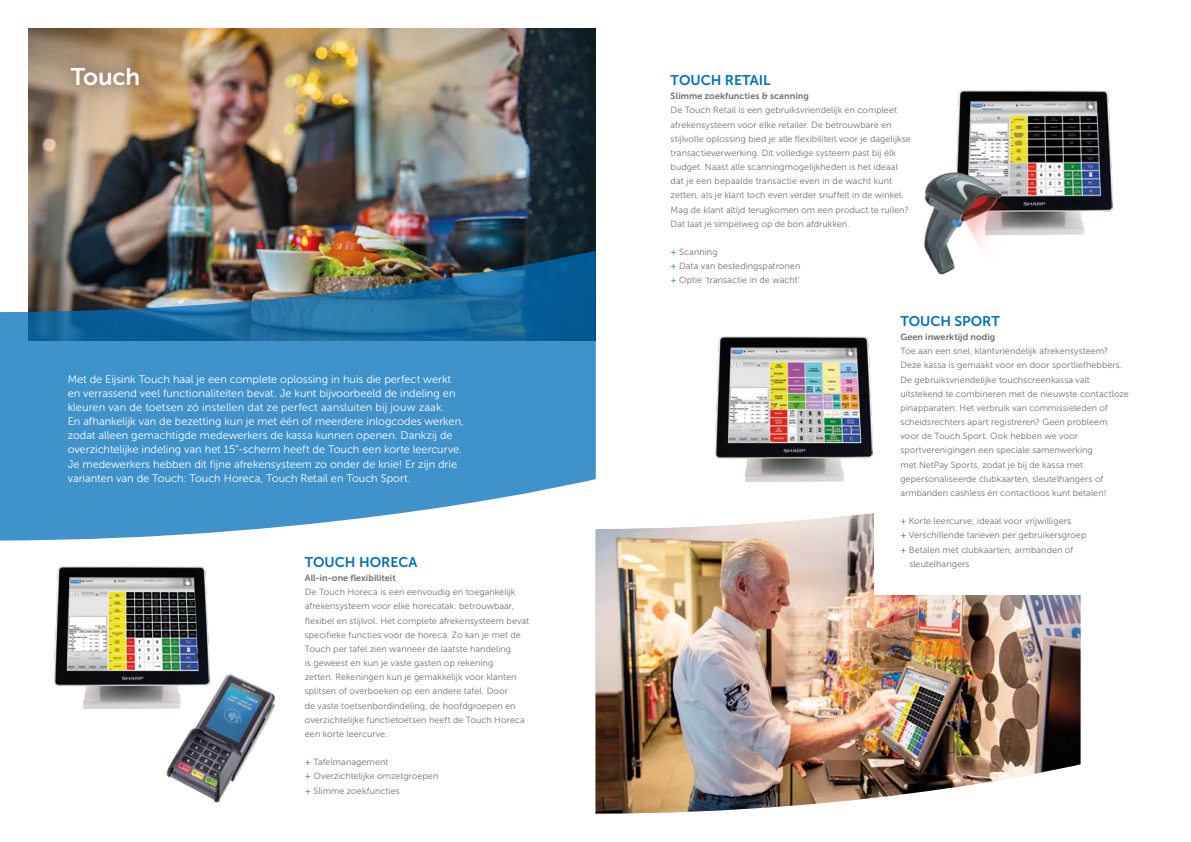
<style>
.page{position:relative;width:1191px;height:842px;background:#fff}
.page>*{position:absolute;margin:0;border:0;box-sizing:border-box;transform-origin:0 0}
.t1{font:24px "Museo Sans 700";letter-spacing:-.01em;color:#fff}
.t2{font:14px "Museo Sans 700";color:#006fb9}
.t3{font:11px/14.2px "Museo Sans 300";color:#fff}
.t4{font:9px/14.2px "Museo Sans 300";letter-spacing:.01em;color:#706f6f}
.t5{font:9px "Museo Sans 700";letter-spacing:.01em;color:#706f6f}
.s1{color:#006fb9}
</style>
<div class="page">
<img style="left:28px;top:28px;width:567px;height:223px">
<svg style="left:0;top:251px;width:596px;height:289px;background:#4c8cb6"></svg>
<div style="left:55px;top:50px;width:102px;height:53px;background:#000;opacity:.6"></div>
<img style="left:595px;top:492px;width:485px;height:322px">
<div style="left:874px;top:392px;width:296px;height:203px;background:#fff"></div>
<img style="left:956px;top:90px;width:156px;height:145px">
<img style="left:715px;top:337px;width:157px;height:144px">
<img style="left:54px;top:566px;width:155px;height:143px">
<img style="left:146px;top:667px;width:130px;height:136px">
<img style="left:924px;top:166px;width:103px;height:109px">
<h1 class="t1" style="left:71px;top:63px;width:71px">Touch</h1>
<p class="t3" style="left:68px;top:372px;width:398px">Met de Eijsink Touch haal je een complete oplossing in huis die perfect werkt en verrassend veel functionaliteiten bevat. Je kunt bijvoorbeeld de indeling en kleuren van de toetsen zó instellen dat ze perfect aansluiten bij jouw zaak.<br>En afhankelijk van de bezetting kun je met één of meerdere inlogcodes werken, zodat alleen gemachtigde medewerkers de kassa kunnen openen. Dankzij de overzichtelijke indeling van het 15”-scherm heeft de Touch een korte leercurve.<br>Je medewerkers hebben dit fijne afrekensysteem zo onder de knie! Er zijn drie varianten van de Touch: Touch Horeca, Touch Retail en Touch Sport.</p>
<h2 class="t2" style="left:305px;top:554px;width:114px">TOUCH HORECA</h2>
<p class="t5" style="left:305px;top:573px;width:92px">All-in-one flexibiliteit</p>
<p class="t4" style="left:305px;top:585px;width:226px">De Touch Horeca is een eenvoudig en toegankelijk afrekensysteem voor elke horecatak: betrouwbaar, flexibel en stijlvol. Het complete afrekensysteem bevat specifieke functies voor de horeca. Zo kan je met de Touch per tafel zien wanneer de laatste handeling<br>is geweest en kun je vaste gasten op rekening<br>zetten. Rekeningen kun je gemakkelijk voor klanten splitsen of overboeken op een andere tafel. Door<br>de vaste toetsenbordindeling, de hoofdgroepen en overzichtelijke functietoetsen heeft de Touch Horeca een korte leercurve.</p>
<p class="t4" style="left:305px;top:755px;width:135px"><span class="s1">+</span> Tafelmanagement<br><span class="s1">+</span> Overzichtelijke omzetgroepen <span class="s1">+</span> Slimme zoekfuncties</p>
<h2 class="t2" style="left:670px;top:72px;width:102px">TOUCH RETAIL</h2>
<p class="t5" style="left:670px;top:91px;width:140px">Slimme zoekfuncties &amp; scanning</p>
<p class="t4" style="left:670px;top:103px;width:242px">De Touch Retail is een gebruiksvriendelijk en compleet afrekensysteem voor elke retailer. De betrouwbare en stijlvolle oplossing bied je alle flexibiliteit voor je dagelijkse transactieverwerking. Dit volledige systeem past bij élk budget. Naast alle scanningmogelijkheden is het ideaal dat je een bepaalde transactie even in de wacht kunt zetten, als je klant toch even verder snuffelt in de winkel.<br>Mag de klant altijd terugkomen om een product te ruilen?<br>Dat laat je simpelweg op de bon afdrukken.</p>
<p class="t4" style="left:670px;top:245px;width:131px"><span class="s1">+</span> Scanning<br><span class="s1">+</span> Data van bestedingspatronen <span class="s1">+</span> Optie ‘transactie in de wacht’</p>
<h2 class="t2" style="left:900px;top:313px;width:101px">TOUCH SPORT</h2>
<p class="t5" style="left:900px;top:332px;width:96px">Geen inwerktijd nodig</p>
<p class="t4" style="left:900px;top:344px;width:230px">Toe aan een snel, klantvriendelijk afrekensysteem?<br>Deze kassa is gemaakt voor en door sportliefhebbers.<br>De gebruiksvriendelijke touchscreenkassa valt uitstekend te combineren met de nieuwste contactloze pinapparaten. Het verbruik van commissieleden of scheidsrechters apart registreren? Geen probleem<br>voor de Touch Sport. Ook hebben we voor sportverenigingen een speciale samenwerking<br>met NetPay Sports, zodat je bij de kassa met gepersonaliseerde clubkaarten, sleutelhangers of armbanden cashless én contactloos kunt betalen!</p>
<p class="t4" style="left:900px;top:514px;width:172px"><span class="s1">+</span> Korte leercurve; ideaal voor vrijwilligers</p>
<p class="t4" style="left:900px;top:528px;width:187px"><span class="s1">+</span> Verschillende tarieven per gebruikersgroep</p>
<p class="t4" style="left:900px;top:542px;width:174px"><span class="s1">+</span> Betalen met clubkaarten, armbanden of</p>
<p class="t4" style="left:909px;top:557px;width:62px">sleutelhangers</p>
</div>
